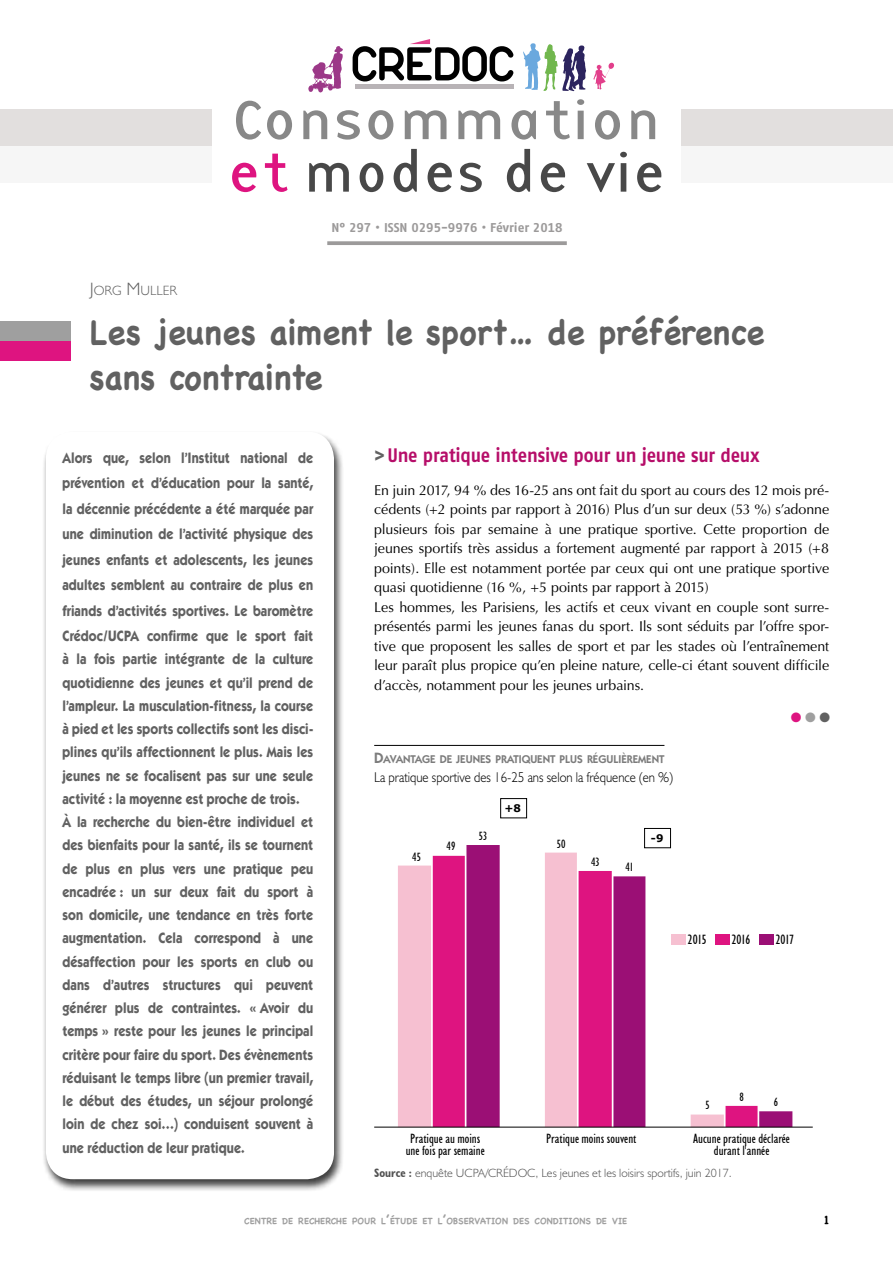
<style>
.page{position:relative;width:893px;height:1263px;background:#fff}
.page>*{position:absolute;margin:0;border:0;box-sizing:border-box;transform-origin:0 0}
.t1{font:57px/52.5px "Base Twelve Sans";color:#888;scale:1.25 1}
.t2{font:700 34.5px/45px "Chalkboard";color:#616161;scale:.95 1}
.t3{font:19.5px "Fago No Bold Tf";letter-spacing:-.01em;color:#b60e69;scale:.9 1}
.t4{font:700 15px/23.2px "Itc Kabel";letter-spacing:.005em;color:#616161;text-align:justify;scale:.85 1}
.t5{font:14.25px/19.5px "Optima";letter-spacing:-.005em;color:#000}
.t6{font:300 14.25px "Humanist 521 BT";color:#000;scale:.9 1}
.t7{font:condensed 13.5px/12px "Humanist 521 BT";color:#000;text-align:center}
.t8{font:300 13.5px "Humanist 521 BT";color:#616161}
.t9{font:13.5px "Zapf Dingbats ITC";color:#de1480}
.t10{font:12.75px "Fago No Bold Tf";color:#9c9a9a}
.t11{font:300 12px "Humanist 521 BT";color:#525252}
.t12{font:condensed 12px "Humanist 521 BT";color:#000}
.t13{font:700 12px "Chalkboard";color:#000}
.t14{font:600 11.25px "Kabel IT Cby BT";color:#7c7c7c}
.t15{font:700 10.5px "Verdana";color:#000}
.t16{font:700 9px "Chalkboard";color:#9f9f9f}
.s1{color:#de1480}
.s2{color:#484848}
.s3{font-size:18px}
.s4{color:#616161}
.s5{color:#9f9f9f}
.s6{font-size:15px}
.s7{font-weight:700;font-stretch:condensed}
.s8{font-size:12px}
</style>
<div class="page">
<hr style="left:355px;top:85px;width:158px;height:4px;background:#b8b3b6">
<svg style="left:353px;top:39px;width:160px;height:42px"></svg>
<svg style="left:593px;top:62px;width:21px;height:28px"></svg>
<svg style="left:308px;top:46px;width:35px;height:47px"></svg>
<svg style="left:523px;top:43px;width:63px;height:48px"></svg>
<div style="left:0;top:341px;width:71px;height:19px;background:#de1480"></div>
<div style="left:0;top:321px;width:71px;height:20px;background:#9f9f9f"></div>
<div style="left:0;top:146px;width:211px;height:36px;background:#f6f6f6"></div>
<div style="left:0;top:109px;width:211px;height:37px;background:#e2dfde"></div>
<div style="left:682px;top:146px;width:211px;height:36px;background:#f6f6f6"></div>
<div style="left:682px;top:109px;width:211px;height:37px;background:#e2dfde"></div>
<div style="left:43px;top:431px;width:301px;height:761px;background:#000;opacity:.75"></div>
<div style="left:46px;top:432px;width:288px;height:747px;background:#fff;border-radius:27px"></div>
<svg style="left:327px;top:241px;width:240px;height:4px"></svg>
<hr style="left:374px;top:745px;width:290px;height:1px;background:#000">
<svg style="left:398px;top:855px;width:67px;height:272px;fill:#f6c0d1"></svg>
<div style="left:433px;top:856px;width:33px;height:271px;background:#de1480"></div>
<svg style="left:466px;top:845px;width:326px;height:282px"></svg>
<hr style="left:374px;top:1127px;width:439px;height:1px;background:#000">
<div style="left:671px;top:934px;width:15px;height:10px;background:#f6c0d1"></div>
<div style="left:715px;top:934px;width:14px;height:10px;background:#de1480"></div>
<div style="left:759px;top:934px;width:14px;height:10px;background:#9b0f75"></div>
<div style="left:500px;top:798px;width:27px;height:20px;border:1px solid #000"></div>
<div style="left:644px;top:828px;width:27px;height:20px;border:1px solid #000"></div>
<h1 class="t1" style="left:227px;top:93px;width:353px">Consommation <span class="s1">et</span> <span class="s2">modes de vie</span></h1>
<p class="t10" style="left:332px;top:220px;width:233px">N° 297 • ISSN 0295-9976 • Février 2018</p>
<p class="t8" style="left:90px;top:282px;width:89px"><span class="s3">J</span>ORG <span class="s3">M</span>ULLER</p>
<h2 class="t2" style="left:90px;top:310px;width:712px">Les jeunes aiment le sport… de préférence sans contrainte</h2>
<p class="t4" style="left:62px;top:445px;width:297px;line-height:25.5px">Alors que, selon l’Institut national de prévention et d’éducation pour la santé, la décennie précédente a été marquée par une diminution de l’activité physique des jeunes enfants et adolescents, les jeunes adultes semblent au contraire de plus en friands d’activités sportives. Le baromètre Crédoc/UCPA confirme que le sport fait</p>
<p class="t4" style="left:62px;top:647px;width:297px;text-align:left">à la fois partie intégrante de la culture quotidienne des jeunes et qu’il prend de l’ampleur. La musculation-fitness, la course à pied et les sports collectifs sont les disci&shy;plines qu’ils affectionnent le plus. Mais les jeunes ne se focalisent pas sur une seule activité : la moyenne est proche de trois.<br>À la recherche du bien-être individuel et des bienfaits pour la santé, ils se tournent de plus en plus vers une pratique peu encadrée : un sur deux fait du sport à son domicile, une tendance en très forte augmentation. Cela correspond à une désaffection pour les sports en club ou dans d’autres structures qui peuvent générer plus de contraintes. « Avoir du temps » reste pour les jeunes le principal critère pour faire du sport. Des évènements réduisant le temps libre (un premier travail, le début des études, un séjour prolongé loin de chez soi…) conduisent souvent à une réduction de leur pratique.</p>
<h3 class="t3" style="left:374px;top:444px;width:430px"><span class="s4">&gt;</span>Une pratique intensive pour un jeune sur deux</h3>
<p class="t5" style="left:374px;top:480px;width:456px">En juin 2017, 94 % des 16-25 ans ont fait du sport au cours des 12 mois pré&shy;cédents (+2 points par rapport à 2016) Plus d’un sur deux (53 %) s’adonne plusieurs fois par semaine à une pratique sportive. Cette proportion de jeunes sportifs très assidus a fortement augmenté par rapport à 2015 (+8 points). Elle est notamment portée par ceux qui ont une pratique sportive quasi quotidienne (16 %, +5 points par rapport à 2015)<br>Les hommes, les Parisiens, les actifs et ceux vivant en couple sont surre&shy;présentés parmi les jeunes fanas du sport. Ils sont séduits par l’offre spor&shy;tive que proposent les salles de sport et par les stades où l’entraînement leur paraît plus propice qu’en pleine nature, celle-ci étant souvent difficile d’accès, notamment pour les jeunes urbains.</p>
<p class="t9" style="left:791px;top:711px;width:41px">●<span class="s5">●</span><span class="s4">●</span></p>
<p class="t14" style="left:374px;top:752px;width:292px"><span class="s6">D</span>AVANTAGE DE JEUNES PRATIQUENT PLUS RÉGULIÈREMENT</p>
<p class="t6" style="left:374px;top:768px;width:333px">La pratique sportive des 16-25 ans selon la fréquence (en %)</p>
<p class="t12" style="left:412px;top:850px;width:10px">45</p>
<p class="t12" style="left:447px;top:839px;width:10px">49</p>
<p class="t12" style="left:479px;top:829px;width:10px">53</p>
<p class="t15" style="left:504px;top:801px;width:18px">+8</p>
<p class="t12" style="left:557px;top:837px;width:10px">50</p>
<p class="t12" style="left:591px;top:855px;width:10px">43</p>
<p class="t12" style="left:625px;top:860px;width:9px">41</p>
<p class="t15" style="left:651px;top:830px;width:14px">-9</p>
<p class="t7" style="left:688px;top:934px;width:20px">2015</p>
<p class="t7" style="left:732px;top:934px;width:20px">2016</p>
<p class="t7" style="left:776px;top:934px;width:20px">2017</p>
<p class="t12" style="left:705px;top:1098px;width:6px">5</p>
<p class="t12" style="left:739px;top:1090px;width:6px">8</p>
<p class="t12" style="left:774px;top:1095px;width:6px">6</p>
<p class="t7" style="left:406px;top:1133px;width:81px">Pratique au moins une fois par semaine</p>
<p class="t7" style="left:546px;top:1133px;width:92px">Pratique moins souvent</p>
<p class="t7" style="left:693px;top:1133px;width:98px">Aucune pratique déclarée durant l'année</p>
<p class="t11" style="left:374px;top:1166px;width:359px"><span class="s7">Source :</span> enquête UCPA/CRÉDOC, Les jeunes et les loisirs sportifs, juin 2017.</p>
<p class="t16" style="left:244px;top:1215px;width:385px">CENTRE DE RECHERCHE POUR L<span class="s8">’</span>ÉTUDE ET L<span class="s8">’</span>OBSERVATION DES CONDITIONS DE VIE</p>
<p class="t13" style="left:824px;top:1212px;width:6px">1</p>
</div>
